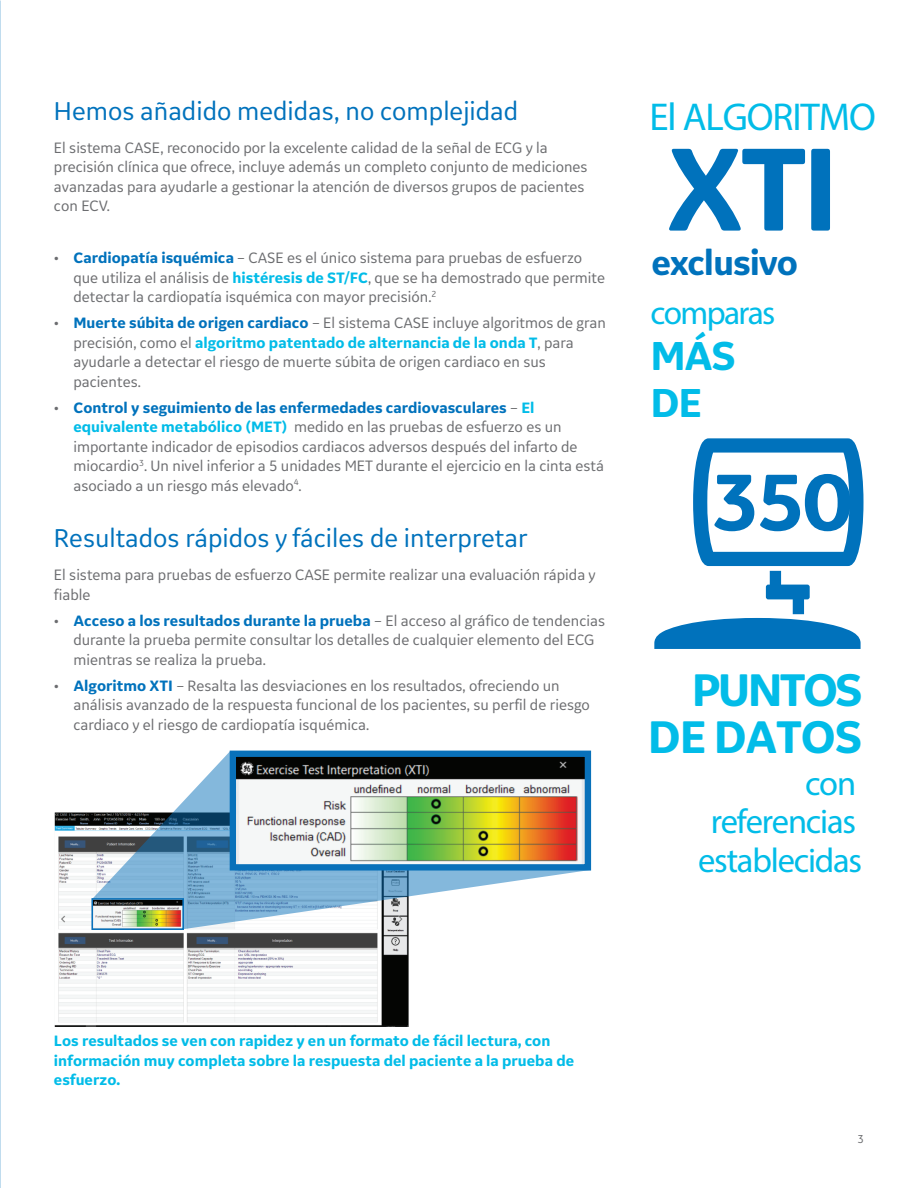
<style>
.page{position:relative;width:918px;height:1188px;background:#fff}
.page>*{position:absolute;margin:0;border:0;box-sizing:border-box;transform-origin:0 0}
.t1{font:700 123.45px "GE Inspira Sans";color:#0072bc}
.t2{font:700 84px "GE Inspira Sans";color:#0072bc}
.t3{font:700 47.85px/46px "GE Inspira Sans";letter-spacing:-.04em;color:#02bce8;text-align:right}
.t4{font:700 42.3px/46px "GE Inspira Sans";color:#02bce8}
.t5{font:39px "GE Inspira Sans";letter-spacing:-.03em;color:#02bce8}
.t6{font:700 36.75px "GE Inspira Sans";letter-spacing:-.03em;color:#0072bc}
.t7{font:34.5px/38.7px "GE Inspira Sans";letter-spacing:-.035em;color:#02bce8;text-align:right}
.t8{font:33.45px "GE Inspira Sans";letter-spacing:-.05em;color:#02bce8}
._15pt_16-body_subhea{font:27px "GE Inspira Sans";color:#0072bc}
._10_5pt_13-body_text{font:15.75px/19.5px "GE Inspira Sans";color:#6c6d70}
._10_5pt_13-body_text-2{font:700 15.75px/19.5px "GE Inspira Sans";color:#02bce8}
._8pt_9_5-caption{font:12px "GE Inspira Sans";color:#6c6d70}
.s1{font-weight:700;color:#0072bc}
.s2{font-weight:700;color:#02bce8}
</style>
<div class="page">
<svg style="left:654px;top:438px;width:210px;height:211px"></svg>
<img style="left:54px;top:812px;width:355px;height:214px">
<div style="left:91px;top:898px;width:93px;height:32px;border:2px solid #0971ba"></div>
<svg style="left:92px;top:751px;width:491px;height:178px"></svg>
<img style="left:237px;top:758px;width:347px;height:106px">
<div style="left:230px;top:751px;width:361px;height:120px;border:6px solid #0971ba"></div>
<p class="_15pt_16-body_subhea" style="left:54px;top:94px;width:466px">Hemos añadido medidas, no complejidad</p>
<p class="_10_5pt_13-body_text" style="left:54px;top:137px;width:535px">El sistema CASE, reconocido por la excelente calidad de la señal de ECG y la precisión clínica que ofrece, incluye además un completo conjunto de mediciones avanzadas para ayudarle a gestionar la atención de diversos grupos de pacientes con ECV.</p>
<p class="_10_5pt_13-body_text" style="left:73px;top:248px;width:533px;text-indent:-19px">• <span class="s1">Cardiopatía isquémica</span> – CASE es el único sistema para pruebas de esfuerzo que utiliza el análisis de <span class="s2">histéresis de ST/FC</span>, que se ha demostrado que permite detectar la cardiopatía isquémica con mayor precisión.<sup>2</sup></p>
<p class="_10_5pt_13-body_text" style="left:73px;top:313px;width:534px;text-indent:-19px">• <span class="s1">Muerte súbita de origen cardiaco</span> – El sistema CASE incluye algoritmos de gran precisión, como el <span class="s2">algoritmo patentado de alternancia de la onda T</span>, para ayudarle a detectar el riesgo de muerte súbita de origen cardiaco en sus pacientes.</p>
<p class="_10_5pt_13-body_text" style="left:73px;top:397px;width:532px;text-indent:-19px">• <span class="s1">Control y seguimiento de las enfermedades cardiovasculares</span> – <span class="s2">El equivalente metabólico (MET)</span> medido en las pruebas de esfuerzo es un importante indicador de episodios cardiacos adversos después del infarto de miocardio<sup>3</sup>. Un nivel inferior a 5 unidades MET durante el ejercicio en la cinta está asociado a un riesgo más elevado<sup>4</sup>.</p>
<p class="_15pt_16-body_subhea" style="left:54px;top:522px;width:475px">Resultados rápidos y fáciles de interpretar</p>
<p class="_10_5pt_13-body_text" style="left:54px;top:565px;width:543px">El sistema para pruebas de esfuerzo CASE permite realizar una evaluación rápida y fiable</p>
<p class="_10_5pt_13-body_text" style="left:73px;top:610px;width:533px;text-indent:-19px">• <span class="s1">Acceso a los resultados durante la prueba</span> – El acceso al gráfico de tendencias durante la prueba permite consultar los detalles de cualquier elemento del ECG mientras se realiza la prueba.</p>
<p class="_10_5pt_13-body_text" style="left:73px;top:675px;width:518px;text-indent:-19px">• <span class="s1">Algoritmo XTI</span> – Resalta las desviaciones en los resultados, ofreciendo un análisis avanzado de la respuesta funcional de los pacientes, su perfil de riesgo cardiaco y el riesgo de cardiopatía isquémica.</p>
<p class="t5" style="left:649px;top:93px;width:228px">El ALGORITMO</p>
<p class="t1" style="left:667px;top:113px;width:174px">XTI</p>
<p class="t6" style="left:652px;top:240px;width:148px">exclusivo</p>
<p class="t8" style="left:650px;top:293px;width:126px">comparas</p>
<p class="t4" style="left:650px;top:332px;width:87px">MÁS<br>DE</p>
<p class="t2" style="left:710px;top:450px;width:145px">350</p>
<p class="t3" style="left:648px;top:666px;width:216px">PUNTOS<br>DE DATOS</p>
<p class="t7" style="left:698px;top:763px;width:166px">con referencias establecidas</p>
<p class="_10_5pt_13-body_text-2" style="left:54px;top:1031px;width:522px">Los resultados se ven con rapidez y en un formato de fácil lectura, con información muy completa sobre la respuesta del paciente a la prueba de esfuerzo.</p>
<p class="_8pt_9_5-caption" style="left:858px;top:1132px;width:8px">3</p>
</div>
